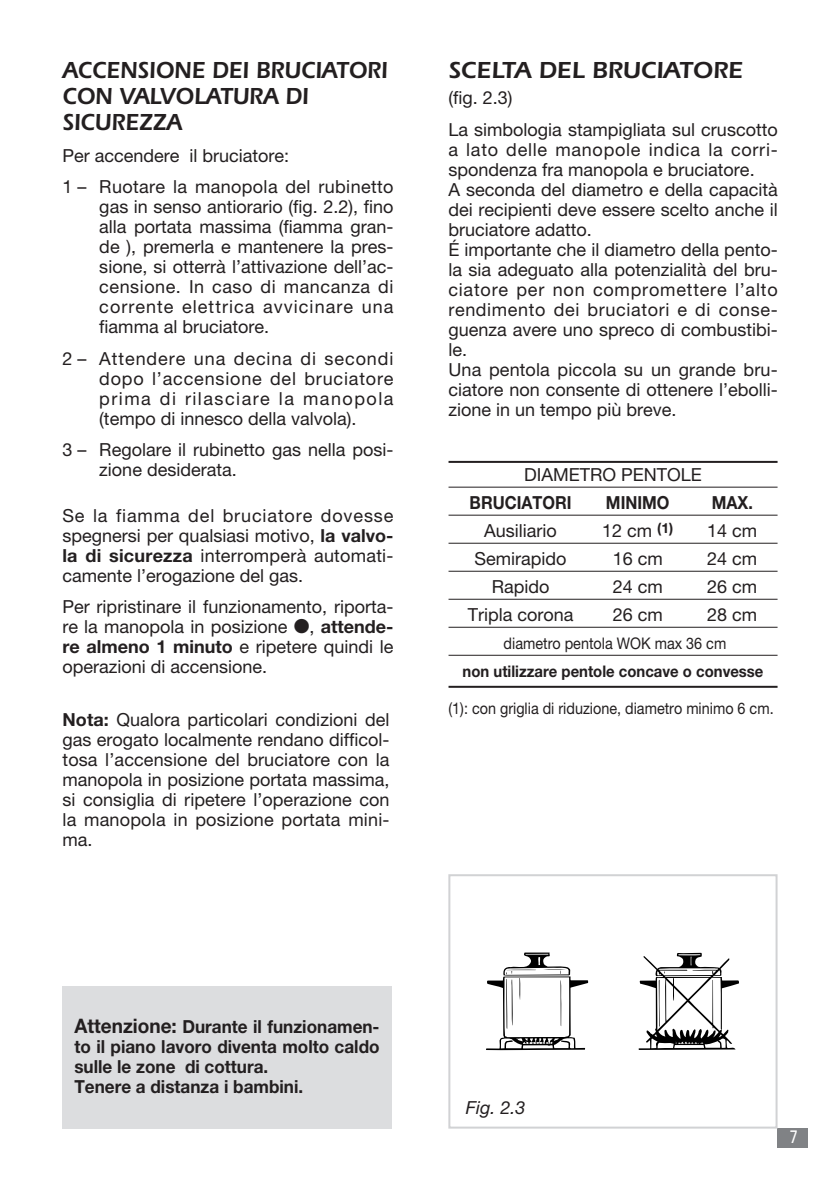
<style>
.page{position:relative;width:840px;height:1191px;background:#fff}
.page>*{position:absolute;margin:0;border:0;box-sizing:border-box;transform-origin:0 0}
.t1{font:600 24px/26px "Itc Eras";color:#231f20;scale:.92 1}
.t2{font:600 24px "Itc Eras";color:#231f20}
.t3{font:18px/20px "Helvetica Neue";color:#231f20;text-align:justify}
.t4{font:700 18px/20px "Helvetica Neue";color:#231f20;scale:.95 1}
.t5{font:18px/31.4px "Helvetica Neue";letter-spacing:.02em;color:#231f20}
.t6{font:700 18px "Helvetica Neue";color:#231f20;scale:.9 1}
.t7{font:italic 18px "Helvetica Neue";color:#231f20}
.t8{font:18px "Frutiger";color:#fff;scale:.8 1}
.t9{font:16px "Helvetica Neue";color:#231f20;scale:.9 1}
.t10{font:700 16px "Helvetica Neue";color:#231f20;scale:.93 1}
.s1{font-weight:700}
.s2{font-size:20px}
</style>
<div class="page">
<div style="left:777px;top:1128px;width:30px;height:20px;background:#808285"></div>
<svg style="left:638px;top:952px;width:100px;height:98px"></svg>
<svg style="left:486px;top:952px;width:102px;height:98px"></svg>
<div style="left:448px;top:874px;width:329px;height:254px;border:2px solid #d1d2d4"></div>
<hr style="left:448px;top:461px;width:329px;height:2px;background:#231f20">
<hr style="left:448px;top:487px;width:329px;height:1px;background:#231f20">
<hr style="left:448px;top:515px;width:329px;height:1px;background:#231f20">
<hr style="left:448px;top:543px;width:329px;height:1px;background:#231f20">
<hr style="left:448px;top:571px;width:329px;height:1px;background:#231f20">
<hr style="left:448px;top:599px;width:329px;height:1px;background:#231f20">
<hr style="left:448px;top:627px;width:329px;height:1px;background:#231f20">
<hr style="left:448px;top:655px;width:329px;height:1px;background:#231f20">
<hr style="left:448px;top:686px;width:329px;height:2px;background:#231f20">
<div style="left:62px;top:986px;width:329px;height:142px;background:#dcdddf"></div>
<h1 class="t1" style="left:62px;top:60px;width:355px">ACCENSIONE DEI BRUCIATORI<br>CON VALVOLATURA DI<br>SICUREZZA</h1>
<p class="t5" style="left:62px;top:141px;width:332px">Per accendere il bruciatore:<br>1 – Ruotare la manopola del rubinetto</p>
<p class="t3" style="left:99px;top:198px;width:295px">gas in senso antiorario (fig. 2.2), fino alla portata massima (fiamma gran&shy;de ), premerla e mantenere la pres&shy;sione, si otterrà l’attivazione dell’ac&shy;censione. In caso di mancanza di corrente elettrica avvicinare una fiamma al bruciatore.</p>
<p class="t3" style="left:99px;top:350px;width:295px;text-indent:-37px">2 – Attendere una decina di secondi dopo l’accensione del bruciatore prima di rilasciare la manopola (tempo di innesco della valvola).</p>
<p class="t3" style="left:99px;top:441px;width:295px;text-indent:-37px">3 – Regolare il rubinetto gas nella posi&shy;zione desiderata.</p>
<p class="t3" style="left:62px;top:507px;width:332px">Se la fiamma del bruciatore dovesse spegnersi per qualsiasi motivo, <span class="s1">la valvo&shy;la di sicurezza</span> interromperà automati&shy;camente l’erogazione del gas.</p>
<p class="t3" style="left:62px;top:598px;width:332px">Per ripristinare il funzionamento, riporta&shy;re la manopola in posizione ●, <span class="s1">attende&shy;re almeno 1 minuto</span> e ripetere quindi le operazioni di accensione.</p>
<p class="t3" style="left:62px;top:711px;width:328px"><span class="s1">Nota:</span> Qualora particolari condizioni del gas erogato localmente rendano difficol&shy;tosa l’accensione del bruciatore con la manopola in posizione portata massima, si consiglia di ripetere l’operazione con la manopola in posizione portata mini&shy;ma.</p>
<h1 class="t2" style="left:448px;top:62px;width:296px">SCELTA DEL BRUCIATORE</h1>
<p class="t3" style="left:448px;top:84px;width:330px;line-height:31.4px">(fig. 2.3)<br>La simbologia stampigliata sul cruscotto</p>
<p class="t3" style="left:448px;top:141px;width:330px;text-align:left">a lato delle manopole indica la corri&shy;spondenza fra manopola e bruciatore.<br>A seconda del diametro e della capacità dei recipienti deve essere scelto anche il bruciatore adatto.<br>É importante che il diametro della pento&shy;la sia adeguato alla potenzialità del bru&shy;ciatore per non compromettere l’alto rendimento dei bruciatori e di conse&shy;guenza avere uno spreco di combustibi&shy;le.<br>Una pentola piccola su un grande bru&shy;ciatore non consente di ottenere l’ebolli&shy;zione in un tempo più breve.</p>
<p class="t3" style="left:524px;top:466px;width:179px">DIAMETRO PENTOLE</p>
<p class="t6" style="left:469px;top:496px;width:115px">BRUCIATORI</p>
<p class="t6" style="left:605px;top:496px;width:72px">MINIMO</p>
<p class="t6" style="left:711px;top:496px;width:47px">MAX.</p>
<p class="t3" style="left:484px;top:522px;width:74px">Ausiliario</p>
<p class="t3" style="left:601px;top:522px;width:73px">12 cm <sup>(1)</sup></p>
<p class="t3" style="left:706px;top:522px;width:52px">14 cm</p>
<p class="t3" style="left:474px;top:550px;width:93px">Semirapido</p>
<p class="t3" style="left:612px;top:550px;width:52px">16 cm</p>
<p class="t3" style="left:706px;top:550px;width:52px">24 cm</p>
<p class="t3" style="left:491px;top:578px;width:59px">Rapido</p>
<p class="t3" style="left:612px;top:578px;width:52px">24 cm</p>
<p class="t3" style="left:706px;top:578px;width:52px">26 cm</p>
<p class="t3" style="left:467px;top:606px;width:107px">Tripla corona</p>
<p class="t3" style="left:612px;top:606px;width:52px">26 cm</p>
<p class="t3" style="left:706px;top:606px;width:52px">28 cm</p>
<p class="t9" style="left:503px;top:638px;width:249px">diametro pentola WOK max 36 cm</p>
<p class="t10" style="left:462px;top:666px;width:325px">non utilizzare pentole concave o convesse</p>
<p class="t9" style="left:448px;top:703px;width:362px">(1): con griglia di riduzione, diametro minimo 6 cm.</p>
<p class="t4" style="left:74px;top:1018px;width:322px"><span class="s2">Attenzione:</span> Durante il funzionamen&shy;to il piano lavoro diventa molto caldo sulle le zone di cottura.<br>Tenere a distanza i bambini.</p>
<p class="t7" style="left:465px;top:1101px;width:61px">Fig. 2.3</p>
<p class="t8" style="left:789px;top:1129px;width:12px">7</p>
</div>
